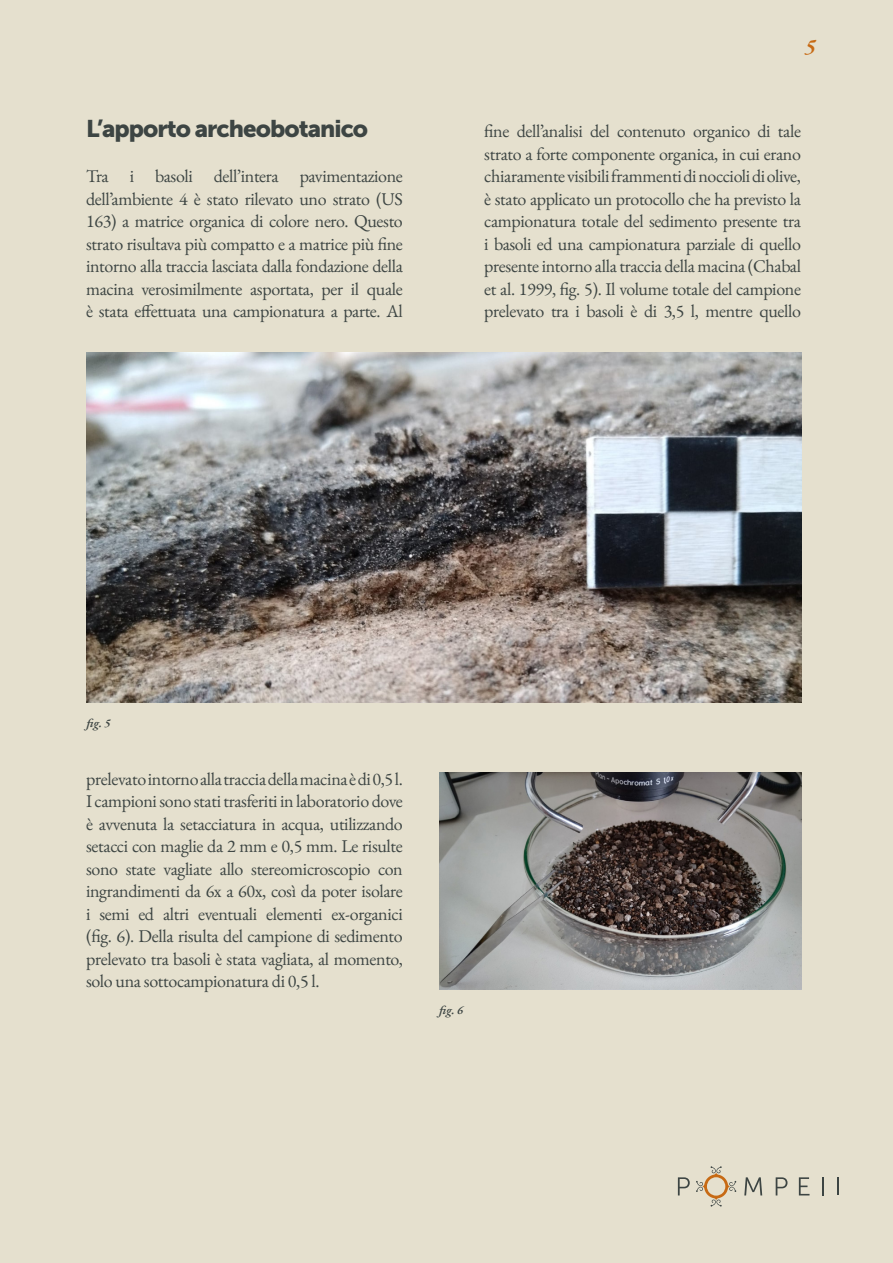
<style>
.page{position:relative;width:893px;height:1263px;background:#e5e0ce}
.page>*{position:absolute;margin:0;border:0;box-sizing:border-box;transform-origin:0 0}
.t1{font:24px "Museo Sans 900";letter-spacing:-.04em;color:#3d4543}
.t2{font:italic 600 22.5px "EB Garamond";color:#c76a14}
.t3{font:18px/22.5px "EB Garamond";letter-spacing:-.02em;color:#3d4543;text-align:justify}
.t4{font:italic 600 12px "EB Garamond";color:#3d4543}
</style>
<div class="page">
<svg style="left:678px;top:1177px;width:12px;height:18px"></svg>
<svg style="left:837px;top:1177px;width:2px;height:18px"></svg>
<svg style="left:822px;top:1177px;width:2px;height:18px"></svg>
<svg style="left:744px;top:1177px;width:18px;height:18px"></svg>
<svg style="left:799px;top:1177px;width:10px;height:18px"></svg>
<svg style="left:776px;top:1177px;width:11px;height:18px"></svg>
<svg style="left:696px;top:1166px;width:40px;height:40px"></svg>
<img style="left:86px;top:353px;width:715px;height:349px">
<img style="left:439px;top:773px;width:362px;height:216px">
<p class="t1" style="left:86px;top:115px;width:284px">L’apporto archeobotanico</p>
<p class="t3" style="left:86px;top:165px;width:318px">Tra i basoli dell’intera pavimentazione dell’ambiente 4 è stato rilevato uno strato (US 163) a matrice organica di colore nero. Questo strato risultava più compatto e a matrice più fine intorno alla traccia lasciata dalla fondazione della macina verosimilmente asportata, per il quale è stata effettuata una campionatura a parte. Al</p>
<p class="t2" style="left:805px;top:32px;width:13px">5</p>
<p class="t3" style="left:484px;top:120px;width:318px">fine dell’analisi del contenuto organico di tale strato a forte componente organica, in cui erano chiaramente visibili frammenti di noccioli di olive, è stato applicato un protocollo che ha previsto la campionatura totale del sedimento presente tra i basoli ed una campionatura parziale di quello presente intorno alla traccia della macina (Chabal et al. 1999, fig. 5). Il volume totale del campione prelevato tra i basoli è di 3,5 l, mentre quello</p>
<p class="t4" style="left:87px;top:715px;width:25px">fig. 5</p>
<p class="t3" style="left:86px;top:767px;width:318px">prelevato intorno alla traccia della macina è di 0,5 l.<br>I campioni sono stati trasferiti in laboratorio dove è avvenuta la setacciatura in acqua, utilizzando setacci con maglie da 2 mm e 0,5 mm. Le risulte sono state vagliate allo stereomicroscopio con ingrandimenti da 6x a 60x, così da poter isolare i semi ed altri eventuali elementi ex-organici (fig. 6). Della risulta del campione di sedimento prelevato tra basoli è stata vagliata, al momento, solo una sottocampionatura di 0,5 l.</p>
<p class="t4" style="left:439px;top:1002px;width:25px">fig. 6</p>
</div>
